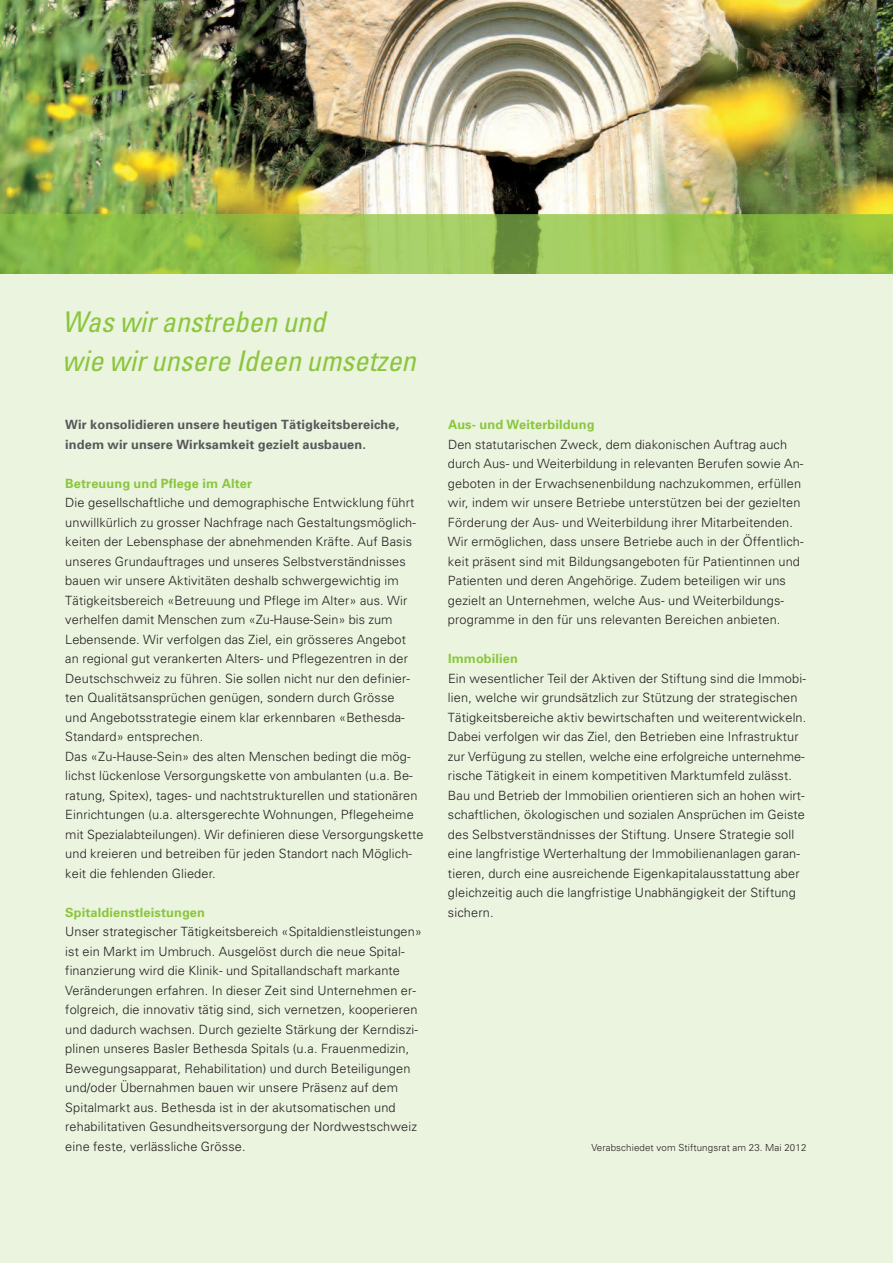
<style>
.page{position:relative;width:893px;height:1263px;background:#fff}
.page>*{position:absolute;margin:0;border:0;box-sizing:border-box;transform-origin:0 0}
.t1{font:italic condensed 28.5px/39px "Univers";color:#8bc63e}
.t2{font:300 12.75px/19.5px "Univers";letter-spacing:.01em;color:#231f20}
.t3{font:700 12.75px/19.5px "Univers";letter-spacing:.01em;color:#57585a}
.t4{font:700 12.75px "Univers";letter-spacing:.01em;color:#8bc63e}
.t5{font:300 9.75px "Univers";letter-spacing:.01em;color:#231f20}
</style>
<div class="page">
<div style="left:0;top:267px;width:893px;height:996px;background:#ebf4de"></div>
<img style="left:0;top:0;width:893px;height:215px">
<img style="left:0;top:215px;width:893px;height:58px">
<h1 class="t1" style="left:62px;top:304px;width:355px">Was wir anstreben und<br>wie wir unsere Ideen umsetzen</h1>
<p class="t3" style="left:65px;top:416px;width:335px">Wir konsolidieren unsere heutigen Tätigkeitsbereiche, indem wir unsere Wirksamkeit gezielt ausbauen.</p>
<p class="t4" style="left:65px;top:478px;width:188px">Betreuung und Pflege im Alter</p>
<p class="t2" style="left:65px;top:494px;width:360px">Die gesellschaftliche und demographische Entwicklung führt unwillkürlich zu grosser Nachfrage nach Gestaltungsmöglich&shy;keiten der Lebensphase der abnehmenden Kräfte. Auf Basis unseres Grundauftrages und unseres Selbstverständnisses bauen wir unsere Aktivitäten deshalb schwergewichtig im Tätigkeitsbereich «Betreuung und Pflege im Alter» aus. Wir verhelfen damit Menschen zum «Zu-Hause-Sein» bis zum Lebensende. Wir verfolgen das Ziel, ein grösseres Angebot<br>an regional gut verankerten Alters- und Pflegezentren in der Deutschschweiz zu führen. Sie sollen nicht nur den definier&shy;ten Qualitätsansprüchen genügen, sondern durch Grösse<br>und Angebotsstrategie einem klar erkennbaren «Bethesda-Standard» entsprechen.<br>Das «Zu-Hause-Sein» des alten Menschen bedingt die mög&shy;lichst lückenlose Versorgungskette von ambulanten (u.a. Be&shy;ratung, Spitex), tages- und nachtstrukturellen und stationären Einrichtungen (u.a. altersgerechte Wohnungen, Pflegeheime mit Spezialabteilungen). Wir definieren diese Versorgungskette und kreieren und betreiben für jeden Standort nach Möglich&shy;keit die fehlenden Glieder.</p>
<p class="t4" style="left:65px;top:907px;width:141px">Spitaldienstleistungen</p>
<p class="t2" style="left:65px;top:923px;width:358px">Unser strategischer Tätigkeitsbereich «Spitaldienstleistungen» ist ein Markt im Umbruch. Ausgelöst durch die neue Spital&shy;finanzierung wird die Klinik- und Spitallandschaft markante Veränderungen erfahren. In dieser Zeit sind Unternehmen er&shy;folgreich, die innovativ tätig sind, sich vernetzen, kooperieren und dadurch wachsen. Durch gezielte Stärkung der Kerndiszi&shy;plinen unseres Basler Bethesda Spitals (u.a. Frauenmedizin, Bewegungsapparat, Rehabilitation) und durch Beteiligungen und/oder Übernahmen bauen wir unsere Präsenz auf dem Spitalmarkt aus. Bethesda ist in der akutsomatischen und rehabilitativen Gesundheitsversorgung der Nordwestschweiz eine feste, verlässliche Grösse.</p>
<p class="t4" style="left:448px;top:420px;width:148px">Aus- und Weiterbildung</p>
<p class="t2" style="left:448px;top:435px;width:357px">Den statutarischen Zweck, dem diakonischen Auftrag auch durch Aus- und Weiterbildung in relevanten Berufen sowie An&shy;geboten in der Erwachsenenbildung nachzukommen, erfüllen wir, indem wir unsere Betriebe unterstützen bei der gezielten Förderung der Aus- und Weiterbildung ihrer Mitarbeitenden.<br>Wir ermöglichen, dass unsere Betriebe auch in der Öffentlich&shy;keit präsent sind mit Bildungsangeboten für Patientinnen und Patienten und deren Angehörige. Zudem beteiligen wir uns gezielt an Unternehmen, welche Aus- und Weiterbildungs&shy;programme in den für uns relevanten Bereichen anbieten.</p>
<p class="t4" style="left:448px;top:654px;width:71px">Immobilien</p>
<p class="t2" style="left:448px;top:669px;width:360px">Ein wesentlicher Teil der Aktiven der Stiftung sind die Immobi&shy;lien, welche wir grundsätzlich zur Stützung der strategischen Tätigkeitsbereiche aktiv bewirtschaften und weiterentwickeln.<br>Dabei verfolgen wir das Ziel, den Betrieben eine Infrastruktur zur Verfügung zu stellen, welche eine erfolgreiche unternehme&shy;rische Tätigkeit in einem kompetitiven Marktumfeld zulässt.<br>Bau und Betrieb der Immobilien orientieren sich an hohen wirt&shy;schaftlichen, ökologischen und sozialen Ansprüchen im Geiste des Selbstverständnisses der Stiftung. Unsere Strategie soll eine langfristige Werterhaltung der Immobilienanlagen garan&shy;tieren, durch eine ausreichende Eigenkapitalausstattung aber gleichzeitig auch die langfristige Unabhängigkeit der Stiftung sichern.</p>
<p class="t5" style="left:591px;top:1143px;width:217px">Verabschiedet vom Stiftungsrat am 23. Mai 2012</p>
</div>
